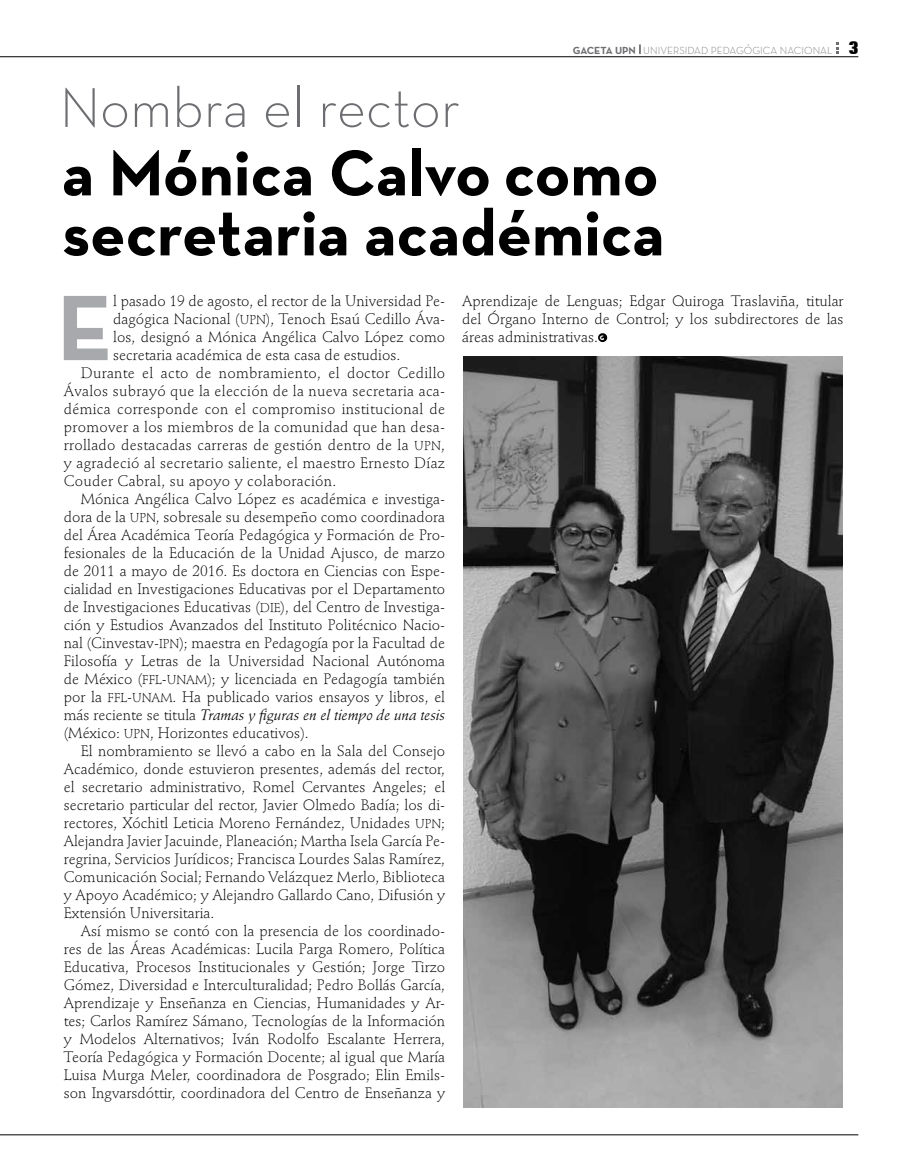
<style>
.page{position:relative;width:906px;height:1174px;background:#fff}
.page>*{position:absolute;margin:0;border:0;box-sizing:border-box;transform-origin:0 0}
.t1{font:700 94.35px "Neutra Text";color:#a7a9ac}
.t2{font:700 66px/60px "Neutra Text";color:#000}
.t3{font:300 57px "Neutra Text";color:#6d6e71}
.t4{font:300 15px/18px "Stempel Schneidler";color:#000;text-align:justify}
.t5{font:300 15px "Stempel Schneidler";letter-spacing:.02em;color:#000}
.t6{font:italic 15px "Stempel Schneidler";color:#000}
.t7{font:300 10.5px "Neutra Text";color:#77787b}
.t8{font:700 6.3px "Stone Sans";color:#fff;scale:.95 1}
.s1{font-weight:700;color:#6d6e71}
.s2{font-family:"Briem Akademi MM 900 400";font-weight:400;font-size:18px;color:#000}
.s3{font-family:"Stempel Schneidler Light SC850";font-weight:400;font-size:12.75px}
.s4{font-family:"Stempel Schneidler Light SC850";font-weight:400}
.s5{font-weight:300;font-style:normal}
</style>
<div class="page">
<hr style="left:0;top:56px;width:858px;height:1px;background:#000">
<svg style="left:836px;top:42px;width:3px;height:12px"></svg>
<hr style="left:0;top:1134px;width:858px;height:1px;background:#000">
<div style="left:598px;top:333px;width:9px;height:9px;background:#000;border-radius:50%"></div>
<img style="left:463px;top:357px;width:379px;height:750px">
<p class="t7" style="left:573px;top:44px;width:287px"><span class="s1">Gaceta upn</span> UNIVERSIDAD PEDAGÓGICA NACIONAL <span class="s2">3</span></p>
<h3 class="t3" style="left:60px;top:73px;width:402px">NOMBRA EL RECTOR</h3>
<h2 class="t2" style="left:62px;top:141px;width:604px">a Mónica Calvo como secretaria académica</h2>
<h1 class="t1" style="left:57px;top:269px;width:58px">E</h1>
<p class="t4" style="left:113px;top:292px;width:333px">l pasado 19 de agosto, el rector de la Universidad Pe-</p>
<p class="t4" style="left:462px;top:292px;width:383px">Aprendizaje de Lenguas; Edgar Quiroga Traslaviña, titular del Órgano Interno de Control; y los subdirectores de las áreas administrativas.</p>
<p class="t4" style="left:113px;top:310px;width:333px">dagógica Nacional (<span class="s3">UPN</span>), Tenoch Esaú Cedillo Áva-</p>
<p class="t4" style="left:113px;top:328px;width:333px">los, designó a Mónica Angélica Calvo López como</p>
<p class="t4" style="left:113px;top:346px;width:289px">secretaria académica de esta casa de estudios.</p>
<p class="t5" style="left:81px;top:364px;width:366px">Durante el acto de nombramiento, el doctor Cedillo</p>
<p class="t5" style="left:64px;top:382px;width:383px">Ávalos subrayó que la elección de la nueva secretaria aca-</p>
<p class="t5" style="left:64px;top:400px;width:383px">démica corresponde con el compromiso institucional de</p>
<p class="t5" style="left:64px;top:418px;width:383px">promover a los miembros de la comunidad que han desa-</p>
<p class="t5" style="left:64px;top:436px;width:383px">rrollado destacadas carreras de gestión dentro de la <span class="s3">UPN</span>,</p>
<p class="t5" style="left:64px;top:454px;width:383px">y agradeció al secretario saliente, el maestro Ernesto Díaz</p>
<p class="t5" style="left:64px;top:472px;width:274px">Couder Cabral, su apoyo y colaboración.</p>
<p class="t4" style="left:81px;top:490px;width:366px">Mónica Angélica Calvo López es académica e investiga-</p>
<p class="t4" style="left:64px;top:508px;width:383px">dora de la <span class="s3">UPN</span>, sobresale su desempeño como coordinadora</p>
<p class="t4" style="left:64px;top:526px;width:383px">del Área Académica Teoría Pedagógica y Formación de Pro-</p>
<p class="t4" style="left:64px;top:544px;width:383px">fesionales de la Educación de la Unidad Ajusco, de marzo</p>
<p class="t4" style="left:64px;top:562px;width:383px">de 2011 a mayo de 2016. Es doctora en Ciencias con Espe-</p>
<p class="t4" style="left:64px;top:580px;width:383px">cialidad en Investigaciones Educativas por el Departamento</p>
<p class="t4" style="left:64px;top:598px;width:383px">de Investigaciones Educativas (<span class="s3">DIE</span>), del Centro de Investiga-</p>
<p class="t4" style="left:64px;top:616px;width:383px">ción y Estudios Avanzados del Instituto Politécnico Nacio-</p>
<p class="t4" style="left:64px;top:634px;width:383px">nal (Cinvestav-<span class="s3">IPN</span>); maestra en Pedagogía por la Facultad de</p>
<p class="t4" style="left:64px;top:652px;width:383px">Filosofía y Letras de la Universidad Nacional Autónoma</p>
<p class="t4" style="left:64px;top:670px;width:383px">de México (<span class="s3">FFL</span><span class="s4">-</span><span class="s3">UNAM</span>); y licenciada en Pedagogía también</p>
<p class="t4" style="left:64px;top:688px;width:383px">por la <span class="s3">FFL</span><span class="s4">-</span><span class="s3">UNAM</span>. Ha publicado varios ensayos y libros, el</p>
<p class="t6" style="left:64px;top:706px;width:383px"><span class="s5">más reciente se titula</span> Tramas y figuras en el tiempo de una tesis</p>
<p class="t4" style="left:64px;top:724px;width:246px">(México: <span class="s3">UPN</span><span class="s4">,</span> Horizontes educativos).</p>
<p class="t4" style="left:81px;top:742px;width:366px">El nombramiento se llevó a cabo en la Sala del Consejo</p>
<p class="t4" style="left:64px;top:760px;width:383px">Académico, donde estuvieron presentes, además del rector,</p>
<p class="t4" style="left:64px;top:778px;width:383px">el secretario administrativo, Romel Cervantes Angeles; el</p>
<p class="t4" style="left:64px;top:796px;width:383px">secretario particular del rector, Javier Olmedo Badía; los di-</p>
<p class="t4" style="left:64px;top:814px;width:383px">rectores, Xóchitl Leticia Moreno Fernández, Unidades <span class="s3">UPN</span>;</p>
<p class="t4" style="left:64px;top:832px;width:383px">Alejandra Javier Jacuinde, Planeación; Martha Isela García Pe-</p>
<p class="t4" style="left:64px;top:850px;width:383px">regrina, Servicios Jurídicos; Francisca Lourdes Salas Ramírez,</p>
<p class="t4" style="left:64px;top:868px;width:383px">Comunicación Social; Fernando Velázquez Merlo, Biblioteca</p>
<p class="t4" style="left:64px;top:886px;width:383px">y Apoyo Académico; y Alejandro Gallardo Cano, Difusión y</p>
<p class="t4" style="left:64px;top:904px;width:152px">Extensión Universitaria.</p>
<p class="t4" style="left:81px;top:922px;width:366px">Así mismo se contó con la presencia de los coordinado-</p>
<p class="t4" style="left:64px;top:940px;width:383px">res de las Áreas Académicas: Lucila Parga Romero, Política</p>
<p class="t4" style="left:64px;top:958px;width:383px">Educativa, Procesos Institucionales y Gestión; Jorge Tirzo</p>
<p class="t4" style="left:64px;top:976px;width:383px">Gómez, Diversidad e Interculturalidad; Pedro Bollás García,</p>
<p class="t4" style="left:64px;top:994px;width:383px">Aprendizaje y Enseñanza en Ciencias, Humanidades y Ar-</p>
<p class="t4" style="left:64px;top:1012px;width:383px">tes; Carlos Ramírez Sámano, Tecnologías de la Información</p>
<p class="t4" style="left:64px;top:1030px;width:383px">y Modelos Alternativos; Iván Rodolfo Escalante Herrera,</p>
<p class="t4" style="left:64px;top:1048px;width:383px">Teoría Pedagógica y Formación Docente; al igual que María</p>
<p class="t4" style="left:64px;top:1066px;width:383px">Luisa Murga Meler, coordinadora de Posgrado; Elin Emils-</p>
<p class="t4" style="left:64px;top:1084px;width:383px">son Ingvarsdóttir, coordinadora del Centro de Enseñanza y</p>
<p class="t8" style="left:600px;top:334px;width:6px">G</p>
</div>
